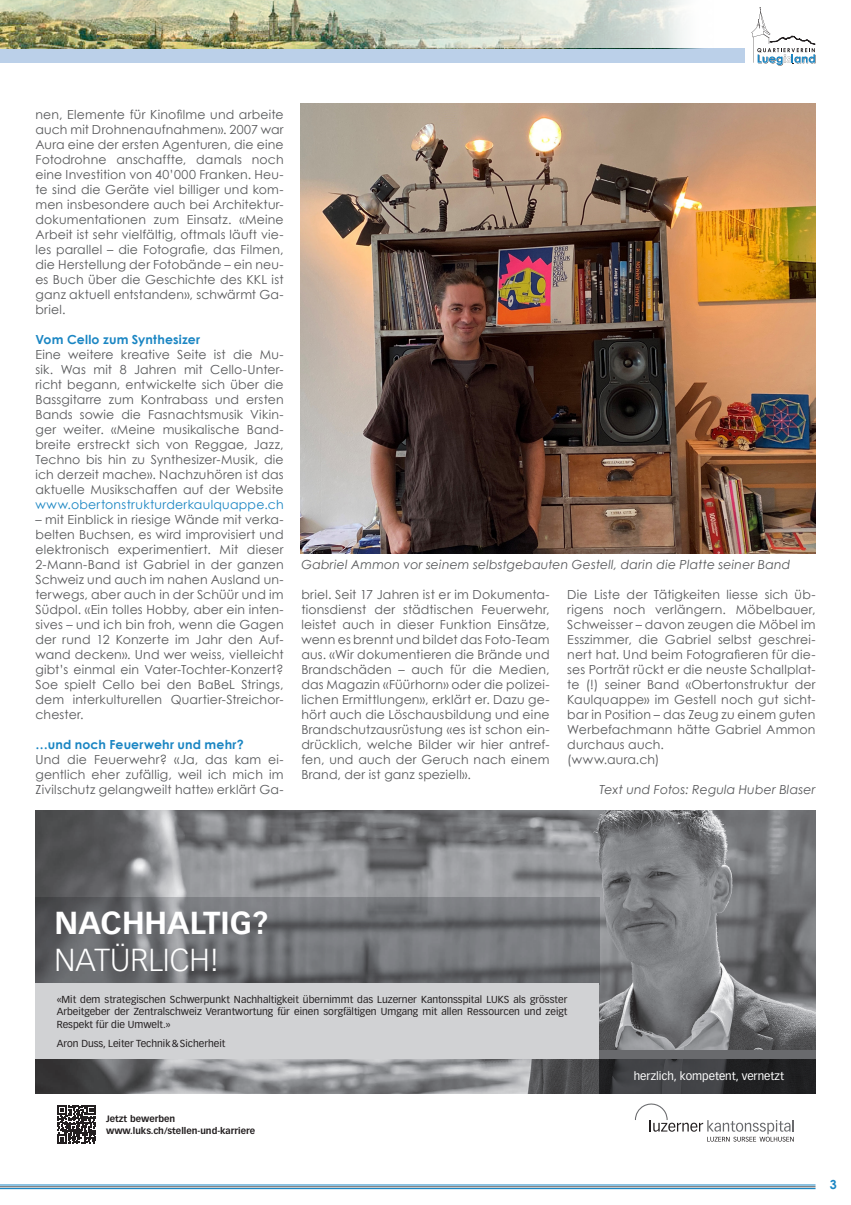
<style>
.page{position:relative;width:851px;height:1205px;background:#fff}
.page>*{position:absolute;margin:0;border:0;box-sizing:border-box;transform-origin:0 0}
.t1{font:700 31.25px "Vectora LH";color:#fff}
.t2{font:300 31.25px "Vectora LH";color:#fff}
.t3{font:12.5px/15px "Century Gothic";letter-spacing:.015em;color:#57585a;text-align:justify}
.t4{font:italic 12.5px "Century Gothic";letter-spacing:.01em;color:#57585a}
.t5{font:700 12.5px "Century Gothic";letter-spacing:.01em;color:#1b86c3}
.t6{font:12.5px "Century Gothic";letter-spacing:.02em;color:#1b86c3}
.t7{font:11.25px "Vectora LH";color:#fff}
.t8{font:10px/12.5px "Vectora LH";color:#231f20;text-align:justify}
.t9{font:700 9.12px/11.5px "Vectora LH";color:#231f20}
</style>
<div class="page">
<hr style="left:0;top:1188px;width:815px;height:1px;background:#1b86c3">
<hr style="left:0;top:1186px;width:815px;height:1px;background:#57585a">
<hr style="left:0;top:1185px;width:815px;height:1px;background:#1b86c3">
<div style="left:0;top:48px;width:744px;height:15px;background:#bbd0e9"></div>
<svg style="left:751px;top:7px;width:64px;height:59px"></svg>
<img style="left:0;top:0;width:285px;height:48px">
<svg style="left:285px;top:0;width:399px;height:48px"></svg>
<img style="left:300px;top:104px;width:515px;height:450px">
<img style="left:35px;top:811px;width:780px;height:282px">
<svg style="left:35px;top:897px;width:564px;height:86px"></svg>
<svg style="left:599px;top:1059px;width:216px;height:34px"></svg>
<div style="left:599px;top:1051px;width:216px;height:8px;background:#696a6d"></div>
<div style="left:35px;top:983px;width:564px;height:76px;background:#d1d2d4"></div>
<svg style="left:57px;top:1105px;width:39px;height:39px"></svg>
<svg style="left:634px;top:1103px;width:159px;height:38px"></svg>
<p class="t3" style="left:35px;top:106px;width:250px">nen, Elemente für Kinofilme und arbeite auch mit Drohnenaufnahmen». 2007 war Aura eine der ersten Agenturen, die eine Fotodrohne anschaffte, damals noch eine Investition von 40’000 Franken. Heu&shy;te sind die Geräte viel billiger und kom&shy;men insbesondere auch bei Architektur&shy;dokumentationen zum Einsatz. «Meine Arbeit ist sehr vielfältig, oftmals läuft vie&shy;les parallel – die Fotografie, das Filmen, die Herstellung der Fotobände – ein neu&shy;es Buch über die Geschichte des KKL ist ganz aktuell entstanden», schwärmt Ga&shy;briel.</p>
<p class="t5" style="left:35px;top:330px;width:166px">Vom Cello zum Synthesizer</p>
<p class="t3" style="left:35px;top:346px;width:250px">Eine weitere kreative Seite ist die Mu&shy;sik. Was mit 8 Jahren mit Cello-Unter&shy;richt begann, entwickelte sich über die Bassgitarre zum Kontrabass und ersten Bands sowie die Fasnachtsmusik Vikin&shy;ger weiter. «Meine musikalische Band&shy;breite erstreckt sich von Reggae, Jazz, Techno bis hin zu Synthesizer-Musik, die ich derzeit mache». Nachzuhören ist das aktuelle Musikschaffen auf der Website</p>
<p class="t6" style="left:35px;top:495px;width:250px">www.obertonstrukturderkaulquappe.ch</p>
<p class="t3" style="left:35px;top:511px;width:250px">– mit Einblick in riesige Wände mit verka&shy;belten Buchsen, es wird improvisiert und elektronisch experimentiert. Mit dieser 2-Mann-Band ist Gabriel in der ganzen Schweiz und auch im nahen Ausland un&shy;terwegs, aber auch in der Schüür und im Südpol. «Ein tolles Hobby, aber ein inten&shy;sives – und ich bin froh, wenn die Gagen der rund 12 Konzerte im Jahr den Auf&shy;wand decken». Und wer weiss, vielleicht gibt’s einmal ein Vater-Tochter-Konzert?<br>Soe spielt Cello bei den BaBeL Strings, dem interkulturellen Quartier-Streichor&shy;chester.</p>
<p class="t5" style="left:35px;top:735px;width:210px">…und noch Feuerwehr und mehr?</p>
<p class="t3" style="left:35px;top:751px;width:250px">Und die Feuerwehr? «Ja, das kam ei&shy;gentlich eher zufällig, weil ich mich im Zivilschutz gelangweilt hatte» erklärt Ga-</p>
<p class="t4" style="left:301px;top:555px;width:490px">Gabriel Ammon vor seinem selbstgebauten Gestell, darin die Platte seiner Band</p>
<p class="t3" style="left:301px;top:586px;width:250px">briel. Seit 17 Jahren ist er im Dokumenta&shy;tionsdienst der städtischen Feuerwehr, leistet auch in dieser Funktion Einsätze, wenn es brennt und bildet das Foto-Team aus. «Wir dokumentieren die Brände und Brandschäden – auch für die Medien, das Magazin «Füürhorn» oder die polizei&shy;lichen Ermittlungen», erklärt er. Dazu ge&shy;hört auch die Löschausbildung und eine Brandschutzausrüstung «es ist schon ein&shy;drücklich, welche Bilder wir hier antref&shy;fen, und auch der Geruch nach einem Brand, der ist ganz speziell».</p>
<p class="t3" style="left:567px;top:586px;width:250px;text-align:left">Die Liste der Tätigkeiten liesse sich üb&shy;rigens noch verlängern. Möbelbauer, Schweisser – davon zeugen die Möbel im Esszimmer, die Gabriel selbst geschrei&shy;nert hat. Und beim Fotografieren für die&shy;ses Porträt rückt er die neuste Schallplat&shy;te (!) seiner Band «Obertonstruktur der Kaulquappe» im Gestell noch gut sicht&shy;bar in Position – das Zeug zu einem guten Werbefachmann hätte Gabriel Ammon durchaus auch.<br>(www.aura.ch)</p>
<p class="t4" style="left:599px;top:780px;width:217px">Text und Fotos: Regula Huber Blaser</p>
<h1 class="t1" style="left:55px;top:904px;width:215px">NACHHALTIG?</h1>
<h1 class="t2" style="left:55px;top:941px;width:166px">NATÜRLICH!</h1>
<p class="t8" style="left:57px;top:993px;width:512px">«Mit dem strategischen Schwerpunkt Nachhaltigkeit übernimmt das Luzerner Kantonsspital LUKS als grösster Arbeitgeber der Zentralschweiz Verantwortung für einen sorgfältigen Umgang mit allen Ressourcen und zeigt Respekt für die Umwelt.»</p>
<p class="t8" style="left:57px;top:1037px;width:170px">Aron Duss, Leiter Technik&amp;Sicherheit</p>
<p class="t9" style="left:106px;top:1113px;width:151px">Jetzt bewerben www.luks.ch/stellen-und-karriere</p>
<p class="t7" style="left:633px;top:1069px;width:152px">herzlich, kompetent, vernetzt</p>
<p class="t5" style="left:829px;top:1175px;width:8px">3</p>
</div>
